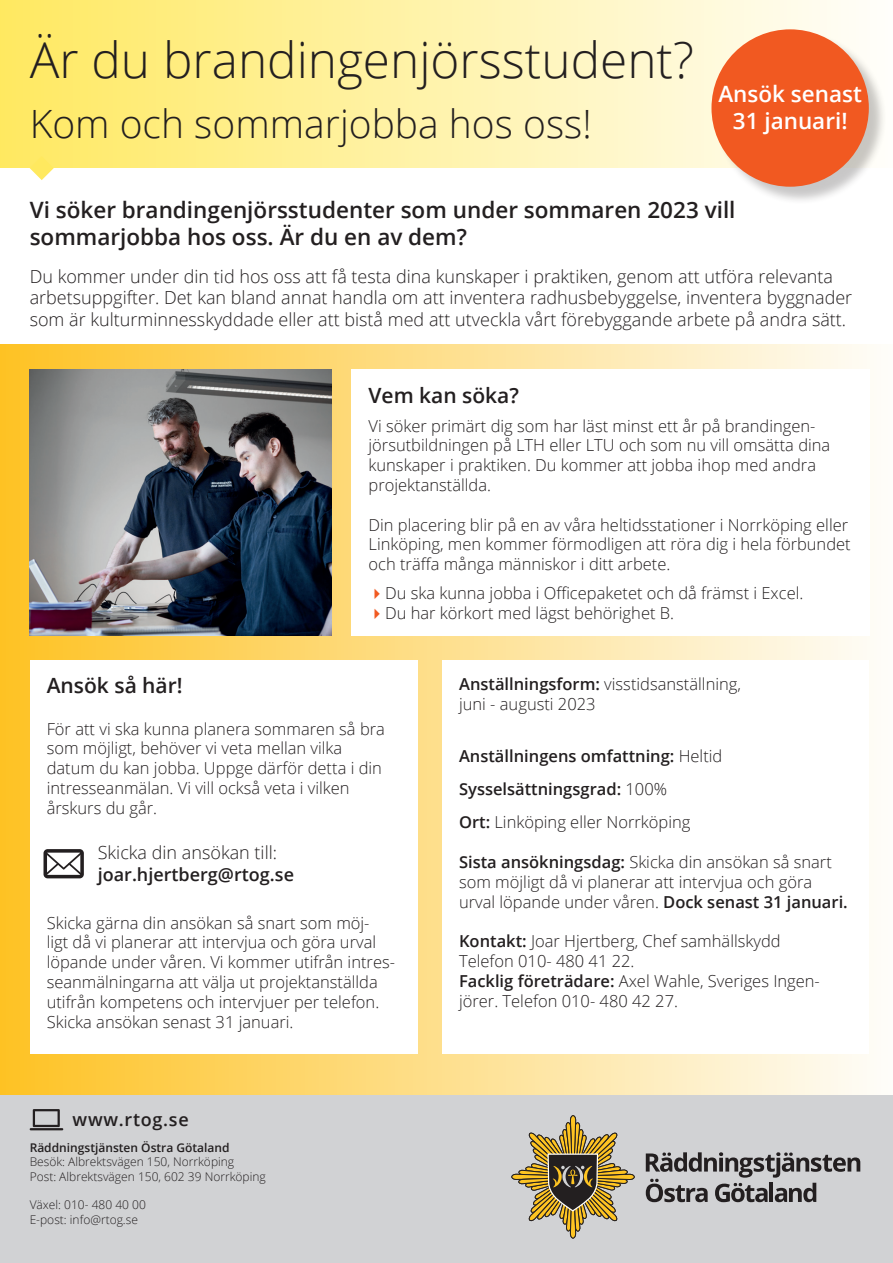
<style>
.page{position:relative;width:893px;height:1263px;background:#fff}
.page>*{position:absolute;margin:0;border:0;box-sizing:border-box;transform-origin:0 0}
.t1{font:300 49.5px "Open Sans";color:#231f20}
.t2{font:300 39px "Open Sans";color:#231f20}
.t3{font:600 22.5px/27px "Open Sans";color:#231f20}
.t4{font:600 22.5px/27px "Open Sans";color:#fff;text-align:center}
.t5{font:600 21px "Open Sans";color:#231f20}
.t6{font:300 18px/21.6px "Open Sans";color:#231f20}
.t7{font:600 18px "Open Sans";color:#231f20}
.t8{font:600 18px "Open Sans";letter-spacing:.04em;color:#231f20}
.t9{font:300 16.5px/19.8px "Open Sans";color:#231f20}
.t10{font:600 16.5px/33px "Open Sans";color:#231f20}
.t11{font:300 12px/14.4px "Open Sans";color:#231f20}
.t12{font:600 12px "Open Sans";color:#231f20}
.s1{color:#f15921}
.s2{font-weight:600}
.s3{font-weight:300}
</style>
<div class="page">
<div style="left:0;top:344px;width:893px;height:759px;background:linear-gradient(to right,#fec223,#fefdfa)"></div>
<div style="left:0;top:1095px;width:893px;height:168px;background:#d1d2d4"></div>
<svg style="left:33px;top:1109px;width:27px;height:18px"></svg>
<hr style="left:30px;top:1128px;width:33px;height:2px;background:#231f20">
<svg style="left:512px;top:1115px;width:123px;height:123px"></svg>
<svg style="left:646px;top:1152px;width:214px;height:50px"></svg>
<div style="left:0;top:0;width:893px;height:168px;background:linear-gradient(to right,#ffe961,#fffefb)"></div>
<svg style="left:30px;top:156px;width:24px;height:24px"></svg>
<div style="left:351px;top:370px;width:519px;height:266px;background:#fff"></div>
<div style="left:442px;top:660px;width:427px;height:394px;background:#fff"></div>
<img style="left:30px;top:370px;width:302px;height:266px">
<div style="left:30px;top:660px;width:387px;height:394px;background:#fff"></div>
<svg style="left:44px;top:849px;width:40px;height:29px"></svg>
<div style="left:714px;top:32px;width:174px;height:173px;background:#231f20;opacity:.25"></div>
<div style="left:711px;top:29px;width:158px;height:158px;background:#f15921;border-radius:50%"></div>
<h1 class="t1" style="left:30px;top:27px;width:666px">Är du brandingenjörsstudent?</h1>
<h2 class="t2" style="left:30px;top:97px;width:563px">Kom och sommarjobba hos oss!</h2>
<h3 class="t4" style="left:718px;top:80px;width:145px">Ansök senast<br>31 januari!</h3>
<h3 class="t3" style="left:30px;top:196px;width:707px">Vi söker brandingenjörsstudenter som under sommaren 2023 vill sommarjobba hos oss. Är du en av dem?</h3>
<p class="t6" style="left:30px;top:265px;width:824px">Du kommer under din tid hos oss att få testa dina kunskaper i praktiken, genom att utföra relevanta arbetsuppgifter. Det kan bland annat handla om att inventera radhusbebyggelse, inventera byggnader som är kulturminnesskyddade eller att bistå med att utveckla vårt förebyggande arbete på andra sätt.</p>
<p class="t5" style="left:369px;top:381px;width:152px">Vem kan söka?</p>
<p class="t9" style="left:369px;top:415px;width:463px">Vi söker primärt dig som har läst minst ett år på brandingen&shy;jörsutbildningen på LTH eller LTU och som nu vill omsätta dina kunskaper i praktiken. Du kommer att jobba ihop med andra projektanställda.</p>
<p class="t9" style="left:369px;top:514px;width:484px">Din placering blir på en av våra heltidsstationer i Norrköping eller<br>Linköping, men kommer förmodligen att röra dig i hela förbundet och träffa många människor i ditt arbete.</p>
<p class="t9" style="left:369px;top:583px;width:436px"><span class="s1">✔</span>Du ska kunna jobba i Officepaketet och då främst i Excel.</p>
<p class="t9" style="left:369px;top:602px;width:307px"><span class="s1">✔</span>Du har körkort med lägst behörighet B.</p>
<p class="t5" style="left:47px;top:671px;width:137px">Ansök så här!</p>
<p class="t9" style="left:47px;top:718px;width:340px">För att vi ska kunna planera sommaren så bra som möjligt, behöver vi veta mellan vilka datum du kan jobba. Uppge därför detta i din intresseanmälan. Vi vill också veta i vilken årskurs du går.</p>
<p class="t6" style="left:98px;top:841px;width:181px">Skicka din ansökan till:</p>
<p class="t7" style="left:98px;top:862px;width:198px">joar.hjertberg@rtog.se</p>
<p class="t9" style="left:47px;top:912px;width:350px">Skicka gärna din ansökan så snart som möj&shy;ligt då vi planerar att intervjua och göra urval löpande under våren. Vi kommer utifrån intres&shy;seanmälningarna att välja ut projektanställda utifrån kompetens och intervjuer per telefon.<br>Skicka ansökan senast 31 januari.</p>
<p class="t8" style="left:73px;top:1107px;width:118px">www.rtog.se</p>
<p class="t12" style="left:30px;top:1139px;width:201px">Räddningstjänsten Östra Götaland</p>
<p class="t11" style="left:30px;top:1154px;width:238px">Besök: Albrektsvägen 150, Norrköping<br>Post: Albrektsvägen 150, 602 39 Norrköping</p>
<p class="t11" style="left:30px;top:1197px;width:118px">Växel: 010- 480 40 00<br>E-post: info@rtog.se</p>
<p class="t9" style="left:459px;top:673px;width:283px"><span class="s2">Anställningsform:</span> visstidsanställning, juni - augusti 2023</p>
<p class="t10" style="left:459px;top:740px;width:265px">Anställningens omfattning: <span class="s3">Heltid<br></span>Sysselsättningsgrad: <span class="s3">100%<br></span>Ort: <span class="s3">Linköping eller Norrköping</span></p>
<p class="t9" style="left:459px;top:852px;width:390px"><span class="s2">Sista ansökningsdag:</span> Skicka din ansökan så snart som möjligt då vi planerar att intervjua och göra urval löpande under våren. <span class="s2">Dock senast 31 januari.</span></p>
<p class="t9" style="left:459px;top:931px;width:362px"><span class="s2">Kontakt:</span> Joar Hjertberg, Chef samhällskydd Telefon 010- 480 41 22.<br><span class="s2">Facklig företrädare:</span> Axel Wahle, Sveriges Ingen&shy;jörer. Telefon 010- 480 42 27.</p>
</div>
